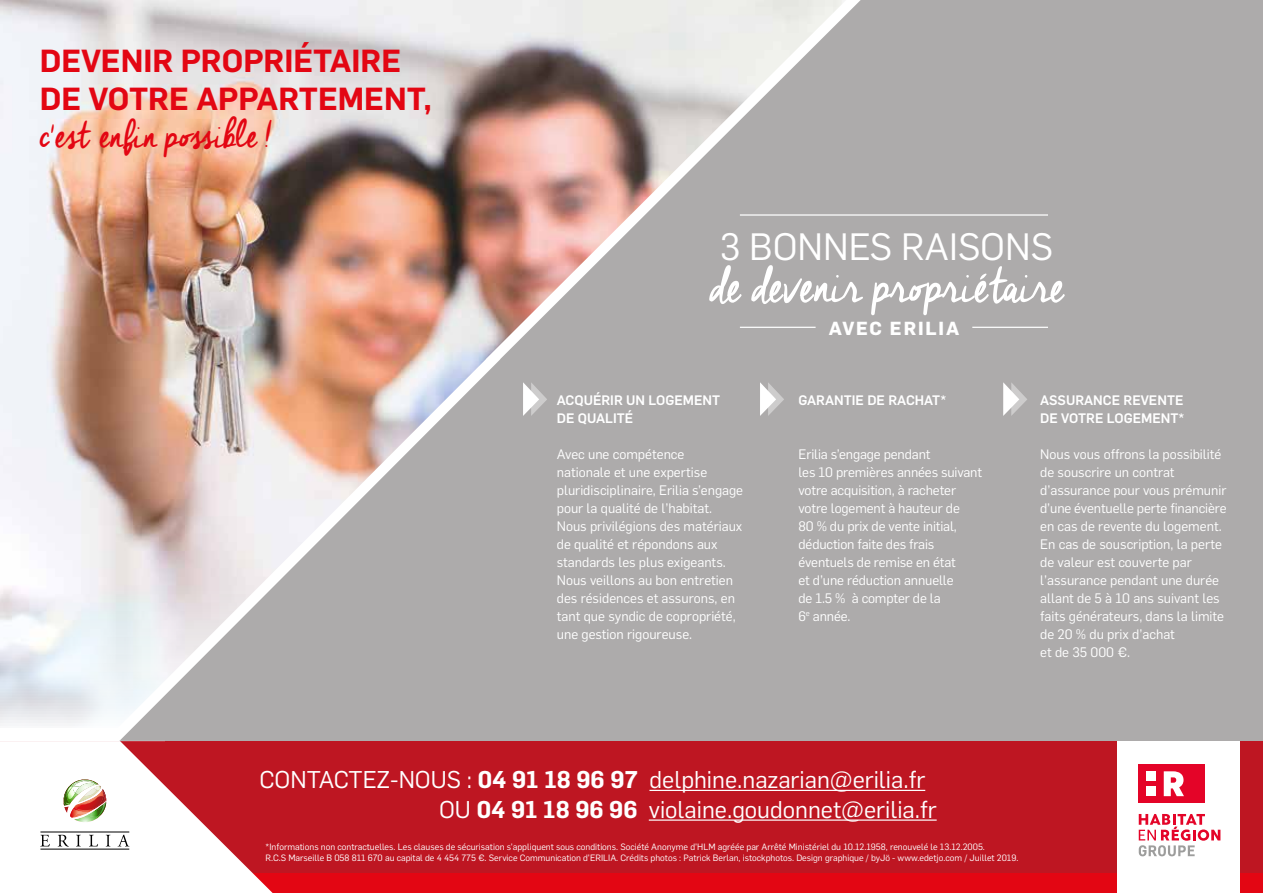
<style>
.page{position:relative;width:1263px;height:893px;background:#adabab}
.page>*{position:absolute;margin:0;border:0;box-sizing:border-box;transform-origin:0 0}
.t1{font:62.55px "Cheddar Jack";letter-spacing:-.015em;color:#fff}
.t2{font:47.1px "Cheddar Jack";letter-spacing:-.02em;color:#e30613}
.t3{font:37.35px "Flama";color:#fff}
.t4{font:600 31.35px/37.7px "Flama";color:#e30613}
.t5{font:23.85px/29.7px "Flama";color:#fff}
.t6{font:700 18.6px "Flama";letter-spacing:.1em;color:#fff}
.t7{font:13.5px/18px "Flama";color:#fff}
.t8{font:500 13.5px/18px "Flama";color:#fff}
.t9{font:9px/10.8px "Flama";color:#fff}
.s1{font-weight:600}
</style>
<div class="page">
<img style="left:0;top:0;width:846px;height:728px">
<div style="left:0;top:742px;width:1263px;height:131px;background:#be1622"></div>
<div style="left:0;top:873px;width:1263px;height:20px;background:#e30613"></div>
<svg style="left:0;top:741px;width:273px;height:152px"></svg>
<hr style="left:40px;top:832px;width:89px;height:1px;background:#000">
<hr style="left:40px;top:849px;width:89px;height:1px;background:#000">
<div style="left:1118px;top:742px;width:122px;height:151px;background:#fff"></div>
<div style="left:1139px;top:764px;width:66px;height:39px;background:#e40428"></div>
<div style="left:1146px;top:787px;width:10px;height:9px;background:#fff"></div>
<svg style="left:1164px;top:771px;width:20px;height:25px"></svg>
<div style="left:1146px;top:771px;width:10px;height:10px;background:#fff"></div>
<svg style="left:1139px;top:814px;width:81px;height:42px"></svg>
<hr style="left:649px;top:790px;width:276px;height:1px;background:#fff">
<hr style="left:649px;top:819px;width:288px;height:2px;background:#fff">
<hr style="left:740px;top:214px;width:308px;height:2px;background:#fff">
<hr style="left:740px;top:327px;width:76px;height:1px;background:#fff">
<hr style="left:972px;top:327px;width:76px;height:1px;background:#fff">
<svg style="left:523px;top:382px;width:24px;height:34px"></svg>
<svg style="left:760px;top:382px;width:24px;height:34px"></svg>
<svg style="left:1003px;top:382px;width:24px;height:34px"></svg>
<h3 class="t4" style="left:40px;top:40px;width:393px">DEVENIR PROPRIÉTAIRE<br>DE VOTRE APPARTEMENT,</h3>
<h2 class="t2" style="left:40px;top:109px;width:234px">c'est enfin possible !</h2>
<h3 class="t3" style="left:720px;top:222px;width:335px">3 BONNES RAISONS</h3>
<h1 class="t1" style="left:709px;top:251px;width:357px">de devenir propriétaire</h1>
<h3 class="t6" style="left:829px;top:315px;width:132px">AVEC ERILIA</h3>
<p class="t8" style="left:557px;top:390px;width:165px">ACQUÉRIR UN LOGEMENT<br>DE QUALITÉ</p>
<p class="t7" style="left:557px;top:444px;width:188px">Avec une compétence<br>nationale et une expertise pluridisciplinaire, Erilia s’engage pour la qualité de l’habitat.<br>Nous privilégions des matériaux de qualité et répondons aux standards les plus exigeants.<br>Nous veillons au bon entretien des résidences et assurons, en tant que syndic de copropriété, une gestion rigoureuse.</p>
<p class="t8" style="left:798px;top:390px;width:149px">GARANTIE DE RACHAT*</p>
<p class="t7" style="left:798px;top:444px;width:185px">Erilia s’engage pendant<br>les 10 premières années suivant votre acquisition, à racheter votre logement à hauteur de<br>80 % du prix de vente initial, déduction faite des frais éventuels de remise en état<br>et d’une réduction annuelle<br>de 1.5 % à compter de la<br>6<sup>e</sup> année.</p>
<p class="t8" style="left:1040px;top:390px;width:146px">ASSURANCE REVENTE<br>DE VOTRE LOGEMENT*</p>
<p class="t7" style="left:1040px;top:444px;width:188px">Nous vous offrons la possibilité de souscrire un contrat d’assurance pour vous prémunir d’une éventuelle perte financière en cas de revente du logement.<br>En cas de souscription, la perte de valeur est couverte par l’assurance pendant une durée allant de 5 à 10 ans suivant les faits générateurs, dans la limite de 20 % du prix d’achat<br>et de 35 000 €.</p>
<h3 class="t5" style="left:439px;top:763px;width:499px;text-indent:-180px">CONTACTEZ-NOUS : <span class="s1">04 91 18 96 97</span> delphine.nazarian@erilia.fr<br>OU <span class="s1">04 91 18 96 96</span> violaine.goudonnet@erilia.fr</h3>
<p class="t9" style="left:266px;top:841px;width:754px">*Informations non contractuelles. Les clauses de sécurisation s’appliquent sous conditions. Société Anonyme d’HLM agréée par Arrêté Ministériel du 10.12.1958, renouvelé le 13.12.2005.<br>R.C.S Marseille B 058 811 670 au capital de 4 454 775 €. Service Communication d’ERILIA. Crédits photos : Patrick Berlan, istockphotos. Design graphique / byJö - www.edetjo.com / Juillet 2019.</p>
</div>
